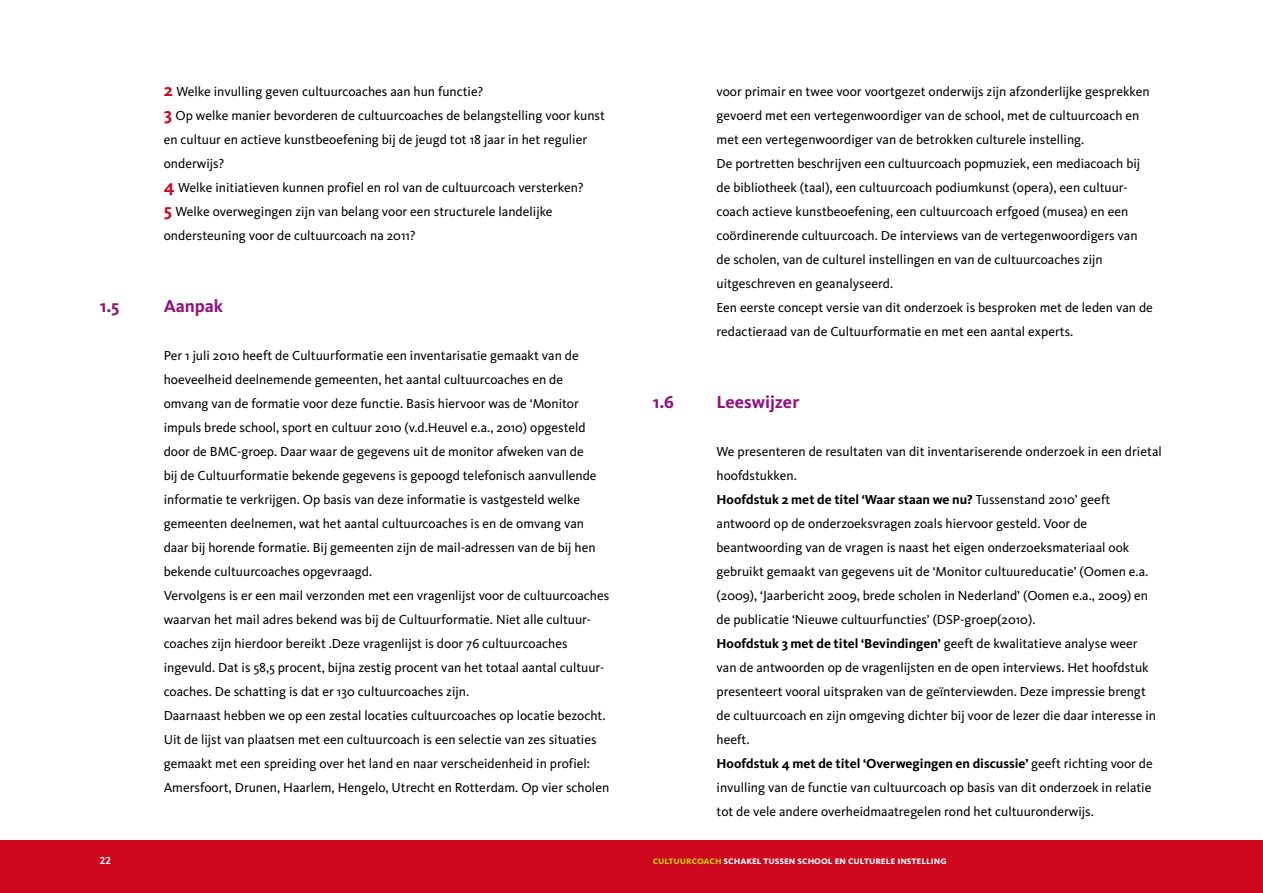
<style>
.page{position:relative;width:1263px;height:893px;background:#fff}
.page>*{position:absolute;margin:0;border:0;box-sizing:border-box;transform-origin:0 0}
.t1{font:700 18px "Kievit";color:#93117e}
.t2{font:13.5px/24px "Kievit";color:#000}
.t3{font:10.5px "Kievit Bold SC";color:#fff}
.s1{font-weight:700;font-size:18px;color:#cd071e}
.s2{font-weight:700}
.s3{color:#c9d200}
</style>
<div class="page">
<div style="left:0;top:840px;width:1263px;height:53px;background:#cd071e"></div>
<p class="t2" style="left:164px;top:80px;width:443px"><span class="s1">2</span> Welke invulling geven cultuurcoaches aan hun functie?<br><span class="s1">3</span> Op welke manier bevorderen de cultuurcoaches de belangstelling voor kunst en cultuur en actieve kunstbeoefening bij de jeugd tot 18 jaar in het regulier onderwijs?<br><span class="s1">4</span> Welke initiatieven kunnen profiel en rol van de cultuurcoach versterken?<br><span class="s1">5</span> Welke overwegingen zijn van belang voor een structurele landelijke ondersteuning voor de cultuurcoach na 2011?</p>
<h1 class="t1" style="left:100px;top:295px;width:21px">1.5</h1>
<h1 class="t1" style="left:164px;top:295px;width:61px">Aanpak</h1>
<p class="t2" style="left:164px;top:344px;width:447px">Per 1 juli 2010 heeft de Cultuurformatie een inventarisatie gemaakt van de hoeveelheid deelnemende gemeenten, het aantal cultuurcoaches en de omvang van de formatie voor deze functie. Basis hiervoor was de ‘Monitor impuls brede school, sport en cultuur 2010 (v.d.Heuvel e.a., 2010) opgesteld door de BMC-groep. Daar waar de gegevens uit de monitor afweken van de<br>bij de Cultuurformatie bekende gegevens is gepoogd telefonisch aanvullende informatie te verkrijgen. Op basis van deze informatie is vastgesteld welke gemeenten deelnemen, wat het aantal cultuurcoaches is en de omvang van daar bij horende formatie. Bij gemeenten zijn de mail-adressen van de bij hen bekende cultuurcoaches opgevraagd.<br>Vervolgens is er een mail verzonden met een vragenlijst voor de cultuurcoaches waarvan het mail adres bekend was bij de Cultuurformatie. Niet alle cultuur&shy;coaches zijn hierdoor bereikt .Deze vragenlijst is door 76 cultuurcoaches ingevuld. Dat is 58,5 procent, bijna zestig procent van het totaal aantal cultuur&shy;coaches. De schatting is dat er 130 cultuurcoaches zijn.<br>Daarnaast hebben we op een zestal locaties cultuurcoaches op locatie bezocht.<br>Uit de lijst van plaatsen met een cultuurcoach is een selectie van zes situaties gemaakt met een spreiding over het land en naar verscheidenheid in profiel:<br>Amersfoort, Drunen, Haarlem, Hengelo, Utrecht en Rotterdam. Op vier scholen</p>
<p class="t2" style="left:716px;top:80px;width:438px">voor primair en twee voor voortgezet onderwijs zijn afzonderlijke gesprekken gevoerd met een vertegenwoordiger van de school, met de cultuurcoach en met een vertegenwoordiger van de betrokken culturele instelling.<br>De portretten beschrijven een cultuurcoach popmuziek, een mediacoach bij de bibliotheek (taal), een cultuurcoach podiumkunst (opera), een cultuur&shy;coach actieve kunstbeoefening, een cultuurcoach erfgoed (musea) en een coördinerende cultuurcoach. De interviews van de vertegenwoordigers van de scholen, van de culturel instellingen en van de cultuurcoaches zijn uitgeschreven en geanalyseerd.<br>Een eerste concept versie van dit onderzoek is besproken met de leden van de redactieraad van de Cultuurformatie en met een aantal experts.</p>
<h1 class="t1" style="left:653px;top:391px;width:23px">1.6</h1>
<h1 class="t1" style="left:716px;top:391px;width:84px">Leeswijzer</h1>
<p class="t2" style="left:716px;top:440px;width:447px">We presenteren de resultaten van dit inventariserende onderzoek in een drietal hoofdstukken.<br><span class="s2">Hoofdstuk 2 met de titel ‘Waar staan we nu?</span> Tussenstand 2010’ geeft antwoord op de onderzoeksvragen zoals hiervoor gesteld. Voor de beantwoording van de vragen is naast het eigen onderzoeksmateriaal ook gebruikt gemaakt van gegevens uit de ‘Monitor cultuureducatie’ (Oomen e.a. (2009), ‘Jaarbericht 2009, brede scholen in Nederland’ (Oomen e.a., 2009) en de publicatie ‘Nieuwe cultuurfuncties’ (DSP-groep(2010).<br><span class="s2">Hoofdstuk 3 met de titel ‘Bevindingen’</span> geeft de kwalitatieve analyse weer<br>van de antwoorden op de vragenlijsten en de open interviews. Het hoofdstuk presenteert vooral uitspraken van de geïnterviewden. Deze impressie brengt de cultuurcoach en zijn omgeving dichter bij voor de lezer die daar interesse in heeft.<br><span class="s2">Hoofdstuk 4 met de titel ‘Overwegingen en discussie’</span> geeft richting voor de invulling van de functie van cultuurcoach op basis van dit onderzoek in relatie tot de vele andere overheidmaatregelen rond het cultuuronderwijs.</p>
<p class="t3" style="left:100px;top:854px;width:12px">22</p>
<p class="t3" style="left:653px;top:854px;width:295px"><span class="s3">cultuurcoach</span> schakel tussen school en culturele instelling</p>
</div>
